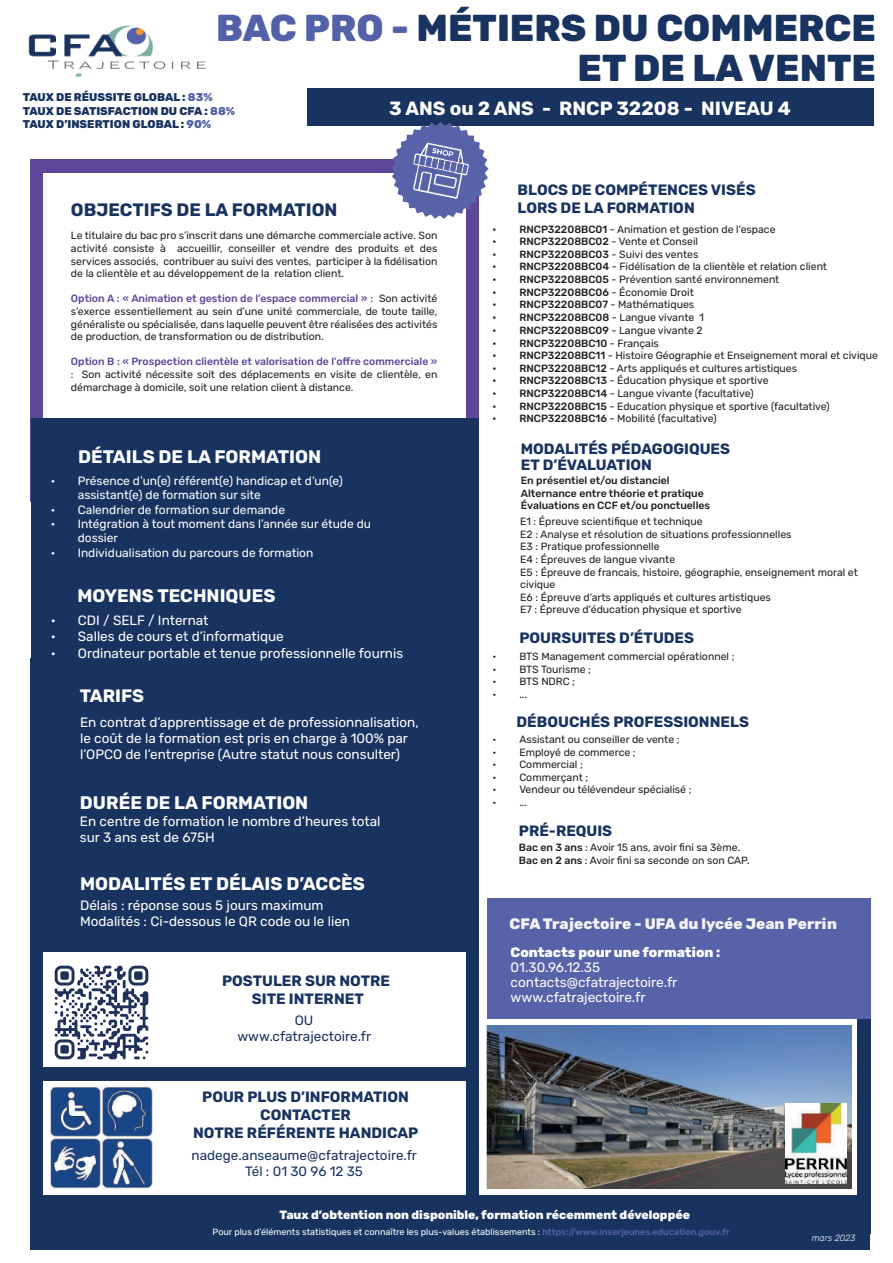
<style>
.page{position:relative;width:893px;height:1263px;background:#fff}
.page>*{position:absolute;margin:0;border:0;box-sizing:border-box;transform-origin:0 0}
.t1{font:800 37.5px/40.5px "Rubik";color:#193360;text-align:right}
.t2{font:700 19.2px "Rubik";color:#fff}
.t3{font:700 18.15px "Rubik";color:#fff}
.t4{font:700 18px "Rubik";color:#193360}
.t5{font:700 18px "Rubik";color:#fff}
.t6{font:800 15.15px "Rubik";color:#f2f3f4}
.t7{font:700 15px/18px "Rubik";color:#193360;text-align:center}
.t8{font:13.65px/15px "Rubik";color:#fff}
.t9{font:800 13.65px "Rubik";color:#fff}
.t10{font:13.5px/16.2px "Rubik";color:#fff}
.t11{font:13.5px/16.2px "Rubik";color:#193360;text-align:center}
.t12{font:12px/14.4px "Rubik";color:#fff}
.t13{font:800 12px "Rubik";color:#fff}
.t14{font:800 11.25px/13.5px "Rubik";color:#193360}
.t15{font:10.5px/12.6px "Rubik";color:#231f20}
.t16{font:500 10.5px/12.6px "Rubik";color:#231f20}
.t17{font:500 10.5px "Rubik";color:#5e4699}
.t18{font:9px "Rubik";color:#fff}
.t19{font:italic 300 9px "Rubik";color:#fff}
.s1{color:#5362a8}
.s2{font-weight:500;color:#5e4699}
.s3{font-weight:500}
.s4{font-weight:400}
.s5{font-weight:500;color:#5762a8}
</style>
<div class="page">
<div style="left:466px;top:173px;width:12px;height:327px;background:#5e4699"></div>
<div style="left:30px;top:173px;width:13px;height:329px;background:#5e4699"></div>
<div style="left:31px;top:658px;width:12px;height:556px;background:#193360"></div>
<div style="left:31px;top:418px;width:447px;height:534px;background:#193360"></div>
<svg style="left:50px;top:1086px;width:103px;height:103px"></svg>
<div style="left:466px;top:854px;width:12px;height:358px;background:#193360"></div>
<img style="left:54px;top:965px;width:95px;height:95px">
<div style="left:858px;top:898px;width:12px;height:336px;background:#193360"></div>
<div style="left:30px;top:1067px;width:444px;height:13px;background:#193360"></div>
<img style="left:51px;top:1086px;width:101px;height:102px">
<img style="left:28px;top:25px;width:178px;height:52px">
<div style="left:308px;top:89px;width:566px;height:37px;background:#193360"></div>
<div style="left:30px;top:159px;width:448px;height:14px;background:#5e4699"></div>
<svg style="left:392px;top:122px;width:96px;height:97px"></svg>
<div style="left:487px;top:898px;width:383px;height:121px;background:#5762a8"></div>
<img style="left:486px;top:1025px;width:365px;height:164px">
<img style="left:785px;top:1103px;width:62px;height:80px">
<div style="left:31px;top:1195px;width:839px;height:55px;background:#193360"></div>
<h1 class="t1" style="left:216px;top:8px;width:661px"><span class="s1">BAC PRO -</span> MÉTIERS DU COMMERCE<br>ET DE LA VENTE</h1>
<p class="t14" style="left:23px;top:91px;width:214px">TAUX DE RÉUSSITE GLOBAL : <span class="s1">83%<br></span>TAUX DE SATISFACTION DU CFA : <span class="s1">88%<br></span>TAUX D’INSERTION GLOBAL : <span class="s1">90%</span></p>
<h2 class="t2" style="left:389px;top:97px;width:403px">3 ANS ou 2 ANS - RNCP 32208 - NIVEAU 4</h2>
<h3 class="t4" style="left:71px;top:199px;width:268px">OBJECTIFS DE LA FORMATION</h3>
<p class="t15" style="left:71px;top:230px;width:368px;text-align:justify">Le titulaire du bac pro s’inscrit dans une démarche commerciale active. Son activité consiste à accueillir, conseiller et vendre des produits et des services associés, contribuer au suivi des ventes, participer à la fidélisation de la clientèle et au développement de la relation client.</p>
<p class="t15" style="left:71px;top:293px;width:368px;text-align:justify"><span class="s2">Option A : « Animation et gestion de l’espace commercial »</span> : Son activité s’exerce essentiellement au sein d’une unité commerciale, de toute taille, généraliste ou spécialisée, dans laquelle peuvent être réalisées des activités de production, de transformation ou de distribution.</p>
<p class="t17" style="left:71px;top:356px;width:368px">Option B : « Prospection clientèle et valorisation de l’offre commerciale »</p>
<p class="t15" style="left:71px;top:368px;width:368px">: Son activité nécessite soit des déplacements en visite de clientèle, en démarchage à domicile, soit une relation client à distance.</p>
<h3 class="t3" style="left:78px;top:446px;width:245px">DÉTAILS DE LA FORMATION</h3>
<p class="t12" style="left:78px;top:474px;width:267px;text-indent:-27px">• Présence d’un(e) référent(e) handicap et d’un(e) assistant(e) de formation sur site</p>
<p class="t12" style="left:51px;top:503px;width:236px">• Calendrier de formation sur demande</p>
<p class="t12" style="left:78px;top:517px;width:295px;text-indent:-27px">• Intégration à tout moment dans l’année sur étude du dossier</p>
<p class="t12" style="left:51px;top:546px;width:264px">• Individualisation du parcours de formation</p>
<h3 class="t3" style="left:77px;top:585px;width:199px">MOYENS TECHNIQUES</h3>
<p class="t10" style="left:51px;top:613px;width:159px">• CDI / SELF / Internat</p>
<p class="t10" style="left:51px;top:629px;width:234px">• Salles de cours et d’informatique</p>
<p class="t10" style="left:51px;top:645px;width:354px">• Ordinateur portable et tenue professionnelle fournis</p>
<h3 class="t5" style="left:80px;top:686px;width:66px">TARIFS</h3>
<p class="t10" style="left:80px;top:714px;width:340px">En contrat d’apprentissage et de professionnalisation, le coût de la formation est pris en charge à 100% par l’OPCO de l’entreprise (Autre statut nous consulter)</p>
<h3 class="t3" style="left:80px;top:792px;width:230px">DURÉE DE LA FORMATION</h3>
<p class="t10" style="left:80px;top:814px;width:302px">En centre de formation le nombre d’heures total sur 3 ans est de 675H</p>
<h3 class="t3" style="left:80px;top:873px;width:286px">MODALITÉS ET DÉLAIS D’ACCÈS</h3>
<p class="t10" style="left:80px;top:897px;width:272px">Délais : réponse sous 5 jours maximum<br>Modalités : Ci-dessous le QR code ou le lien</p>
<h3 class="t7" style="left:222px;top:973px;width:170px">POSTULER SUR NOTRE<br>SITE INTERNET</h3>
<p class="t11" style="left:237px;top:1012px;width:135px">OU www.cfatrajectoire.fr</p>
<h3 class="t7" style="left:193px;top:1088px;width:227px">POUR PLUS D’INFORMATION<br>CONTACTER<br>NOTRE RÉFÉRENTE HANDICAP</h3>
<p class="t11" style="left:192px;top:1148px;width:227px">nadege.anseaume@cfatrajectoire.fr<br>Tél : 01 30 96 12 35</p>
<h3 class="t7" style="left:518px;top:181px;width:240px;text-align:left">BLOCS DE COMPÉTENCES VISÉS<br>LORS DE LA FORMATION</h3>
<p class="t15" style="left:492px;top:223px;width:285px"><span class="s3">• RNCP32208BC01</span> - Animation et gestion de l'espace</p>
<p class="t15" style="left:492px;top:235px;width:207px"><span class="s3">• RNCP32208BC02</span> - Vente et Conseil</p>
<p class="t15" style="left:492px;top:248px;width:208px"><span class="s3">• RNCP32208BC03</span> - Suivi des ventes</p>
<p class="t15" style="left:492px;top:261px;width:336px"><span class="s3">• RNCP32208BC04</span> - Fidélisation de la clientèle et relation client</p>
<p class="t15" style="left:492px;top:273px;width:289px"><span class="s3">• RNCP32208BC05</span> - Prévention santé environnement</p>
<p class="t16" style="left:492px;top:286px;width:203px">• RNCP32208BC06 <span class="s4">- Économie Droit</span></p>
<p class="t16" style="left:492px;top:298px;width:203px">• RNCP32208BC07 <span class="s4">- Mathématiques</span></p>
<p class="t15" style="left:492px;top:312px;width:213px"><span class="s3">• RNCP32208BC08</span> - Langue vivante 1</p>
<p class="t15" style="left:492px;top:324px;width:212px"><span class="s3">• RNCP32208BC09</span> - Langue vivante 2</p>
<p class="t16" style="left:492px;top:337px;width:168px">• RNCP32208BC10 <span class="s4">- Français</span></p>
<p class="t15" style="left:492px;top:349px;width:387px"><span class="s3">• RNCP32208BC11</span> - Histoire Géographie et Enseignement moral et civique</p>
<p class="t15" style="left:492px;top:362px;width:306px"><span class="s3">• RNCP32208BC12</span> - Arts appliqués et cultures artistiques</p>
<p class="t15" style="left:492px;top:375px;width:278px"><span class="s3">• RNCP32208BC13</span> - Éducation physique et sportive</p>
<p class="t15" style="left:492px;top:387px;width:263px"><span class="s3">• RNCP32208BC14</span> - Langue vivante (facultative)</p>
<p class="t15" style="left:492px;top:400px;width:339px"><span class="s3">• RNCP32208BC15</span> - Education physique et sportive (facultative)</p>
<p class="t15" style="left:492px;top:412px;width:226px"><span class="s3">• RNCP32208BC16</span> - Mobilité (facultative)</p>
<h3 class="t7" style="left:521px;top:441px;width:211px;line-height:16.5px;text-align:left">MODALITÉS PÉDAGOGIQUES<br>ET D’ÉVALUATION</h3>
<p class="t16" style="left:521px;top:474px;width:191px">En présentiel et/ou distanciel<br>Alternance entre théorie et pratique<br>Évaluations en CCF et/ou ponctuelles</p>
<p class="t15" style="left:520px;top:515px;width:339px">E1 : Épreuve scientifique et technique<br>E2 : Analyse et résolution de situations professionnelles<br>E3 : Pratique professionnelle<br>E4 : Épreuves de langue vivante<br>E5 : Épreuve de francais, histoire, géographie, enseignement moral et civique<br>E6 : Épreuve d’arts appliqués et cultures artistiques<br>E7 : Épreuve d'éducation physique et sportive</p>
<h3 class="t7" style="left:519px;top:630px;width:176px">POURSUITES D’ÉTUDES</h3>
<p class="t15" style="left:492px;top:650px;width:244px">• BTS Management commercial opérationnel ;</p>
<p class="t15" style="left:492px;top:663px;width:100px">• BTS Tourisme ;</p>
<p class="t15" style="left:492px;top:676px;width:84px">• BTS NDRC ;</p>
<p class="t15" style="left:492px;top:688px;width:36px">• ...</p>
<p class="t15" style="left:492px;top:733px;width:189px">• Assistant ou conseiller de vente ;</p>
<p class="t15" style="left:492px;top:746px;width:145px">• Employé de commerce ;</p>
<p class="t15" style="left:492px;top:758px;width:92px">• Commercial ;</p>
<p class="t15" style="left:492px;top:771px;width:97px">• Commerçant ;</p>
<p class="t15" style="left:492px;top:784px;width:201px">• Vendeur ou télévendeur spécialisé ;</p>
<p class="t15" style="left:492px;top:796px;width:36px">• ...</p>
<h3 class="t7" style="left:517px;top:713px;width:234px">DÉBOUCHÉS PROFESSIONNELS</h3>
<h3 class="t7" style="left:519px;top:822px;width:95px">PRÉ-REQUIS</h3>
<p class="t15" style="left:519px;top:841px;width:233px"><span class="s3">Bac en 3 ans</span> : Avoir 15 ans, avoir fini sa 3ème.<br><span class="s3">Bac en 2 ans</span> : Avoir fini sa seconde on son CAP.</p>
<h3 class="t6" style="left:510px;top:915px;width:329px">CFA Trajectoire - UFA du lycée Jean Perrin</h3>
<h3 class="t9" style="left:511px;top:945px;width:211px">Contacts pour une formation :</h3>
<h3 class="t8" style="left:511px;top:960px;width:168px">01.30.96.12.35 contacts@cfatrajectoire.fr www.cfatrajectoire.fr</h3>
<p class="t13" style="left:280px;top:1208px;width:412px">Taux d’obtention non disponible, formation récemment développée</p>
<p class="t18" style="left:213px;top:1227px;width:518px">Pour plus d’éléments statistiques et connaître les plus-values établissements : <span class="s5">https://www.inserjeunes.education.gouv.fr</span></p>
<p class="t19" style="left:812px;top:1233px;width:45px">mars 2023</p>
</div>
